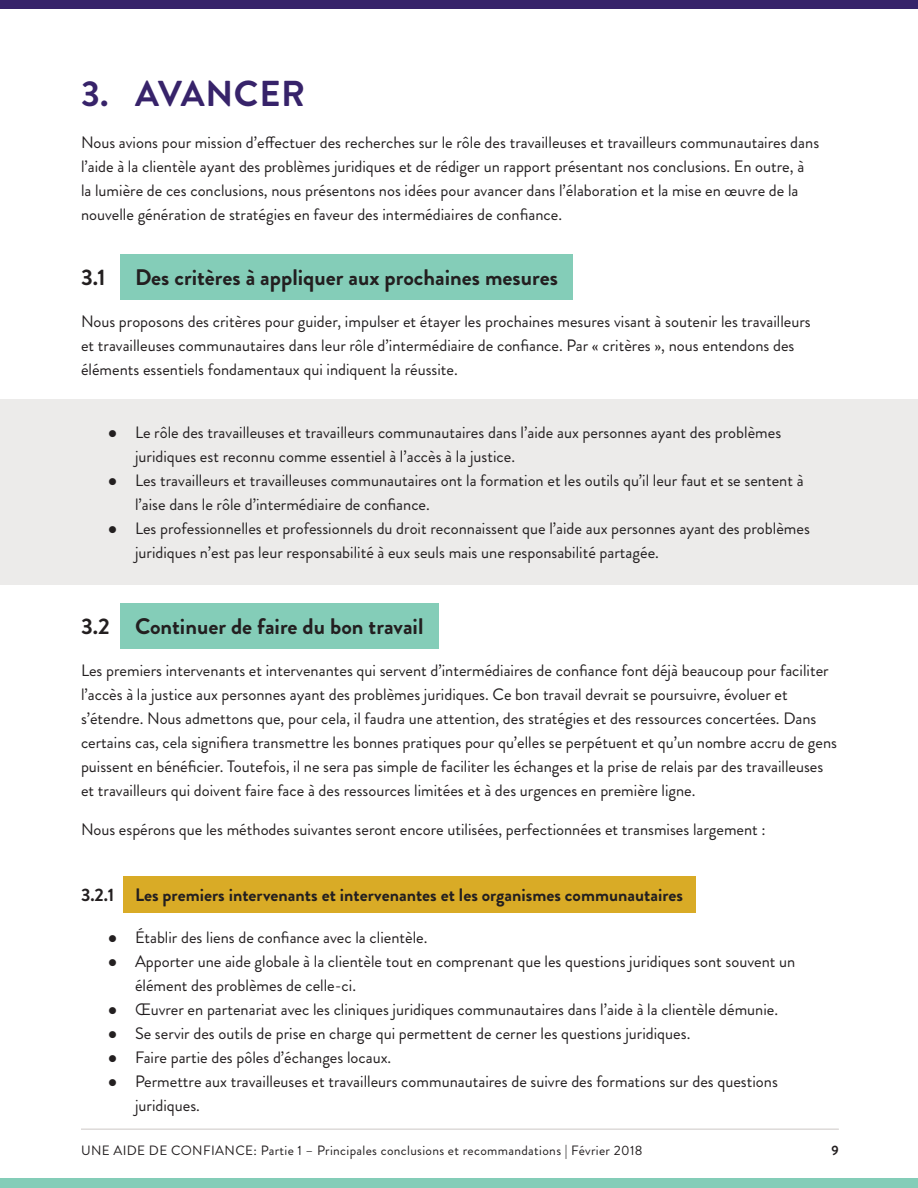
<style>
.page{position:relative;width:918px;height:1188px;background:#fff}
.page>*{position:absolute;margin:0;border:0;box-sizing:border-box;transform-origin:0 0}
.t1{font:700 36px "Brandon Grotesque";letter-spacing:.02em;color:#37236a}
.t2{font:700 22.5px "Brandon Grotesque";color:#231f20}
.t3{font:700 18px "Brandon Grotesque";color:#231f20}
.t4{font:16.5px/24px "Brandon Grotesque";color:#231f20}
.t5{font:13.5px "Brandon Grotesque";letter-spacing:.025em;color:#231f20}
.t6{font:700 13.5px "Brandon Grotesque";color:#231f20}
</style>
<div class="page">
<div style="left:0;top:400px;width:918px;height:185px;background:#ecebea"></div>
<div style="left:123px;top:877px;width:572px;height:36px;background:#d9ab26"></div>
<div style="left:120px;top:603px;width:319px;height:46px;background:#84cdb8"></div>
<div style="left:120px;top:254px;width:453px;height:46px;background:#84cdb8"></div>
<hr style="left:81px;top:1129px;width:758px;height:1px;background:#dcd8d7">
<div style="left:0;top:1179px;width:918px;height:9px;background:#84cdb8"></div>
<div style="left:0;top:0;width:918px;height:9px;background:#37236a"></div>
<h1 class="t1" style="left:81px;top:69px;width:225px">3. AVANCER</h1>
<p class="t4" style="left:81px;top:131px;width:740px">Nous avions pour mission d’efectuer des recherches sur le rôle des travailleuses et travailleurs communautaires dans l’aide à la clientèle ayant des problèmes juridiques et de rédiger un rapport présentant nos conclusions. En outre, à<br>la lumière de ces conclusions, nous présentons nos idées pour avancer dans l’élaboration et la mise en œuvre de la nouvelle génération de stratégies en faveur des intermédiaires de confance.</p>
<h2 class="t2" style="left:81px;top:261px;width:26px">3.1</h2>
<h2 class="t2" style="left:135px;top:261px;width:424px">Des critères à appliquer aux prochaines mesures</h2>
<p class="t4" style="left:81px;top:309px;width:731px">Nous proposons des critères pour guider, impulser et étayer les prochaines mesures visant à soutenir les travailleurs et travailleuses communautaires dans leur rôle d’intermédiaire de confance. Par « critères », nous entendons des éléments essentiels fondamentaux qui indiquent la réussite.</p>
<p class="t4" style="left:135px;top:420px;width:648px">Le rôle des travailleuses et travailleurs communautaires dans l’aide aux personnes ayant des problèmes juridiques est reconnu comme essentiel à l’accès à la justice.</p>
<p class="t4" style="left:135px;top:468px;width:670px">Les travailleurs et travailleuses communautaires ont la formation et les outils qu’il leur faut et se sentent à l’aise dans le rôle d’intermédiaire de confance.</p>
<p class="t4" style="left:135px;top:516px;width:676px">Les professionnelles et professionnels du droit reconnaissent que l’aide aux personnes ayant des problèmes juridiques n’est pas leur responsabilité à eux seuls mais une responsabilité partagée.</p>
<h2 class="t2" style="left:81px;top:611px;width:344px">3.2 Continuer de faire du bon travail</h2>
<p class="t4" style="left:81px;top:659px;width:758px">Les premiers intervenants et intervenantes qui servent d’intermédiaires de confance font déjà beaucoup pour faciliter l’accès à la justice aux personnes ayant des problèmes juridiques. Ce bon travail devrait se poursuivre, évoluer et s’étendre. Nous admettons que, pour cela, il faudra une attention, des stratégies et des ressources concertées. Dans certains cas, cela signifera transmettre les bonnes pratiques pour qu’elles se perpétuent et qu’un nombre accru de gens puissent en bénéfcier. Toutefois, il ne sera pas simple de faciliter les échanges et la prise de relais par des travailleuses et travailleurs qui doivent faire face à des ressources limitées et à des urgences en première ligne.</p>
<p class="t4" style="left:81px;top:818px;width:686px">Nous espérons que les méthodes suivantes seront encore utilisées, perfectionnées et transmises largement :</p>
<h3 class="t3" style="left:81px;top:882px;width:604px">3.2.1 Les premiers intervenants et intervenantes et les organismes communautaires</h3>
<p class="t4" style="left:135px;top:926px;width:294px">Établir des liens de confance avec la clientèle.</p>
<p class="t4" style="left:135px;top:950px;width:662px">Apporter une aide globale à la clientèle tout en comprenant que les questions juridiques sont souvent un élément des problèmes de celle-ci.</p>
<p class="t4" style="left:135px;top:998px;width:645px">Œuvrer en partenariat avec les cliniques juridiques communautaires dans l’aide à la clientèle démunie.</p>
<p class="t4" style="left:135px;top:1022px;width:557px">Se servir des outils de prise en charge qui permettent de cerner les questions juridiques.</p>
<p class="t4" style="left:135px;top:1046px;width:258px">Faire partie des pôles d’échanges locaux.</p>
<p class="t4" style="left:135px;top:1070px;width:644px">Permettre aux travailleuses et travailleurs communautaires de suivre des formations sur des questions juridiques.</p>
<p class="t5" style="left:81px;top:1142px;width:563px">UNE AIDE DE CONFIANCE: Partie 1 – Principales conclusions et recommandations | Février 2018</p>
<p class="t6" style="left:832px;top:1141px;width:9px">9</p>
</div>
